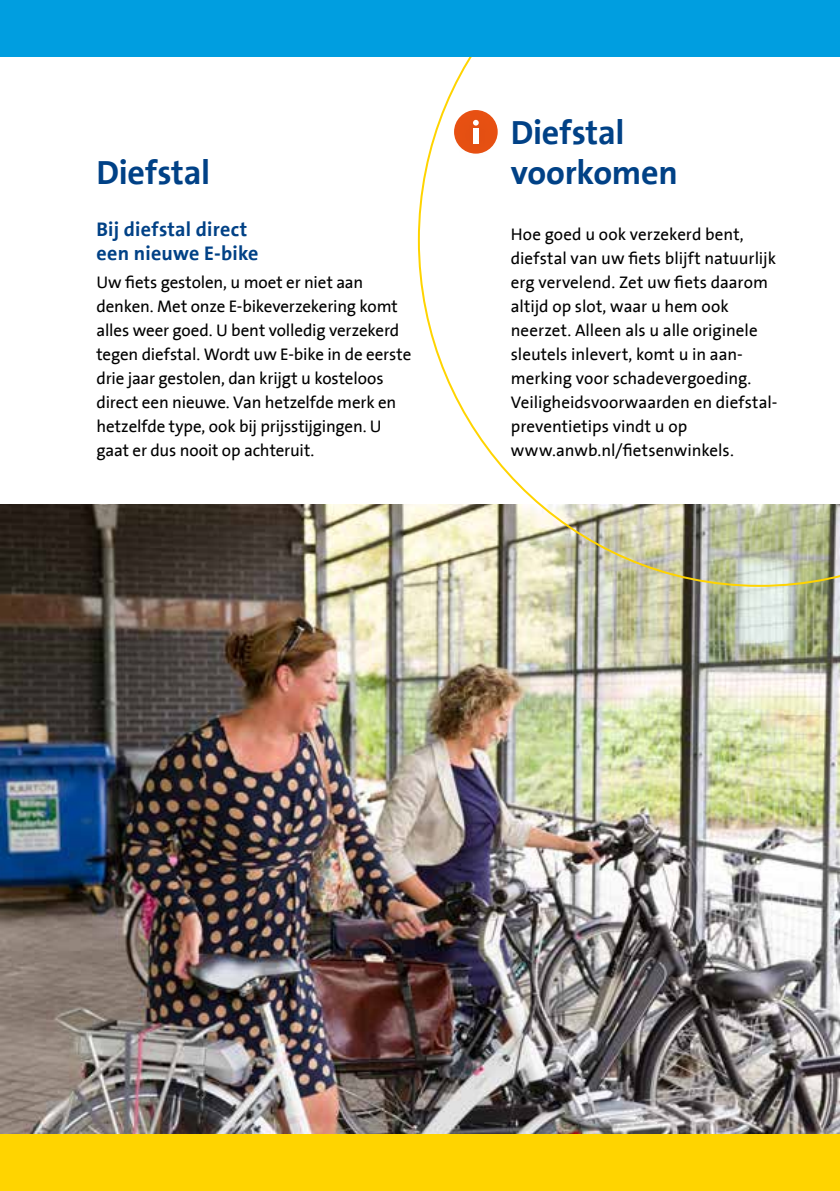
<style>
.page{position:relative;width:840px;height:1191px;background:#fff}
.page>*{position:absolute;margin:0;border:0;box-sizing:border-box;transform-origin:0 0}
.t1{font:700 34px/40px "Anwb The Sans";letter-spacing:-.005em;color:#004186}
.t2{font:700 20px/24px "Anwb The Sans";letter-spacing:.01em;color:#004186}
.t3{font:17px/24px "Anwb The Sans";letter-spacing:-.005em;color:#000}
</style>
<div class="page">
<img style="left:0;top:504px;width:839px;height:630px">
<svg style="left:417px;top:57px;width:422px;height:530px"></svg>
<div style="left:0;top:1134px;width:839px;height:57px;background:#ffd400"></div>
<div style="left:449px;top:105px;width:54px;height:62px;background:#000;opacity:.25"></div>
<svg style="left:472px;top:120px;width:6px;height:23px"></svg>
<div style="left:0;top:0;width:839px;height:57px;background:#009ee0"></div>
<h1 class="t1" style="left:96px;top:153px;width:115px">Diefstal</h1>
<p class="t2" style="left:96px;top:217px;width:163px">Bij diefstal direct een nieuwe E-bike</p>
<p class="t3" style="left:96px;top:271px;width:316px">Uw fiets gestolen, u moet er niet aan denken. Met onze E-bikeverzekering komt alles weer goed. U bent volledig verzekerd tegen diefstal. Wordt uw E-bike in de eerste drie jaar gestolen, dan krijgt u kosteloos direct een nieuwe. Van hetzelfde merk en hetzelfde type, ook bij prijsstijgingen. U gaat er dus nooit op achteruit.</p>
<h1 class="t1" style="left:510px;top:113px;width:168px">Diefstal voorkomen</h1>
<p class="t3" style="left:510px;top:223px;width:268px">Hoe goed u ook verzekerd bent, diefstal van uw fiets blijft natuurlijk erg vervelend. Zet uw fiets daarom altijd op slot, waar u hem ook neerzet. Alleen als u alle originele sleutels inlevert, komt u in aan&shy;merking voor schadevergoeding.<br>Veiligheidsvoorwaarden en diefstal&shy;preventietips vindt u op www.anwb.nl/fietsenwinkels.</p>
</div>
